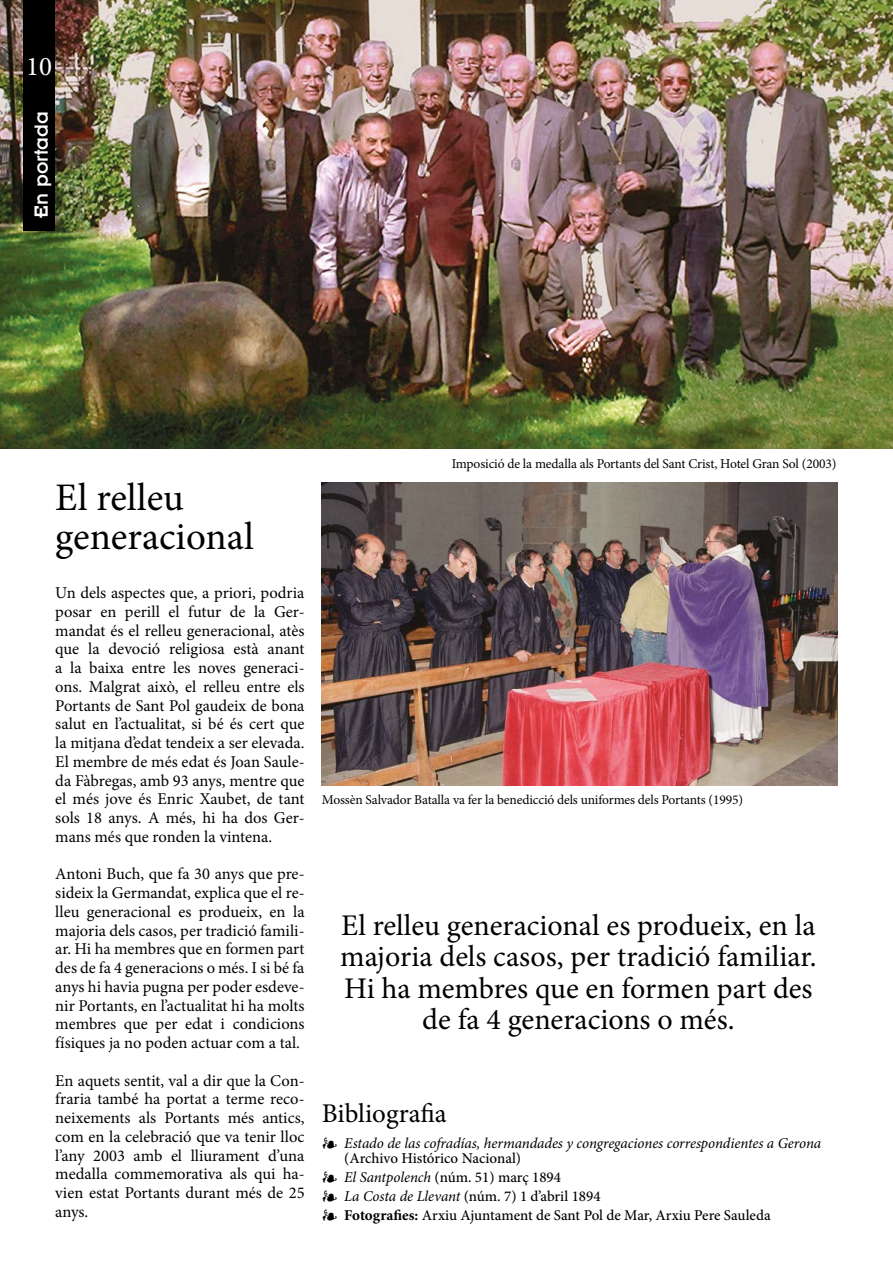
<style>
.page{position:relative;width:893px;height:1263px;background:#fff}
.page>*{position:absolute;margin:0;border:0;box-sizing:border-box;transform-origin:0 0}
.TEXT_GRAL{font:39px/39px "Minion Pro";color:#000}
.DESTACAT{font:30px/31.5px "Minion Pro";color:#000;text-align:center}
.t1{font:27px "Minion Pro";color:#000}
.Paginació_Blanc{font:27px "Minion Pro";color:#fff}
.Títol_Secció_Vertical{font:21px "Insignia A";color:#fff}
.TEXT_GRAL-2{font:16.5px/18.8px "Minion Pro";color:#000;text-align:justify}
.t2{font:500 15px "Minion Pro";color:#000}
.t3{font:italic 15px/15px "Minion Pro";letter-spacing:-.005em;color:#000}
.PEU_FOTO_ESQ{font:13.5px "Minion Pro";letter-spacing:-.01em;color:#000}
.s1{font-style:normal}
.s2{font-weight:500;font-style:normal}
.s3{font-weight:400}
.s4{font-weight:400;font-style:italic}
.s5{font-weight:700}
</style>
<div class="page">
<img style="left:0;top:0;width:893px;height:448px">
<div style="left:24px;top:0;width:31px;height:230px;background:#000"></div>
<img style="left:322px;top:483px;width:516px;height:303px">
<p class="Paginació_Blanc" style="left:26px;top:48px;width:27px">10</p>
<p class="Títol_Secció_Vertical" style="left:30px;top:217px;width:108px;rotate:-90deg">En portada</p>
<p class="TEXT_GRAL" style="left:55px;top:478px;width:200px">El relleu generacional</p>
<p class="TEXT_GRAL-2" style="left:55px;top:583px;width:251px">Un dels aspectes que, a priori, podria posar en perill el futur de la Ger&shy;mandat és el relleu generacional, atès que la devoció religiosa està anant a la baixa entre les noves generaci&shy;ons. Malgrat això, el relleu entre els Portants de Sant Pol gaudeix de bona salut en l’actualitat, si bé és cert que la mitjana d’edat tendeix a ser elevada.<br>El membre de més edat és Joan Saule&shy;da Fàbregas, amb 93 anys, mentre que el més jove és Enric Xaubet, de tant sols 18 anys. A més, hi ha dos Ger&shy;mans més que ronden la vintena.</p>
<p class="TEXT_GRAL-2" style="left:55px;top:865px;width:251px">Antoni Buch, que fa 30 anys que pre&shy;sideix la Germandat, explica que el re&shy;lleu generacional es produeix, en la majoria dels casos, per tradició famili&shy;ar. Hi ha membres que en formen part des de fa 4 generacions o més. I si bé fa anys hi havia pugna per poder esdeve&shy;nir Portants, en l’actualitat hi ha molts membres que per edat i condicions físiques ja no poden actuar com a tal.</p>
<p class="TEXT_GRAL-2" style="left:55px;top:1071px;width:251px">En aquets sentit, val a dir que la Con&shy;fraria també ha portat a terme reco&shy;neixements als Portants més antics, com en la celebració que va tenir lloc l’any 2003 amb el lliurament d’una medalla commemorativa als qui ha&shy;vien estat Portants durant més de 25 anys.</p>
<p class="PEU_FOTO_ESQ" style="left:452px;top:455px;width:386px">Imposició de la medalla als Portants del Sant Crist, Hotel Gran Sol (2003)</p>
<p class="PEU_FOTO_ESQ" style="left:322px;top:791px;width:423px">Mossèn Salvador Batalla va fer la benedicció dels uniformes dels Portants (1995)</p>
<p class="DESTACAT" style="left:340px;top:910px;width:478px">El relleu generacional es produeix, en la majoria dels casos, per tradició familiar.<br>Hi ha membres que en formen part des de fa 4 generacions o més.</p>
<p class="t1" style="left:322px;top:1095px;width:126px">Bibliografia</p>
<p class="t3" style="left:344px;top:1135px;width:478px;text-indent:-22px"><span class="s1">❧</span> Estado de las cofradías, hermandades y congregaciones correspondientes a Gerona <span class="s2">(Archivo Histórico Nacional)</span></p>
<p class="t2" style="left:322px;top:1167px;width:241px"><span class="s3">❧</span> <span class="s4">El Santpolench</span> (núm. 51) març 1894</p>
<p class="t2" style="left:322px;top:1186px;width:280px"><span class="s3">❧</span> <span class="s4">La Costa de Llevant</span> (núm. 7) 1 d’abril 1894</p>
<p class="t2" style="left:322px;top:1205px;width:450px"><span class="s3">❧</span> <span class="s5">Fotografies:</span> Arxiu Ajuntament de Sant Pol de Mar, Arxiu Pere Sauleda</p>
</div>
